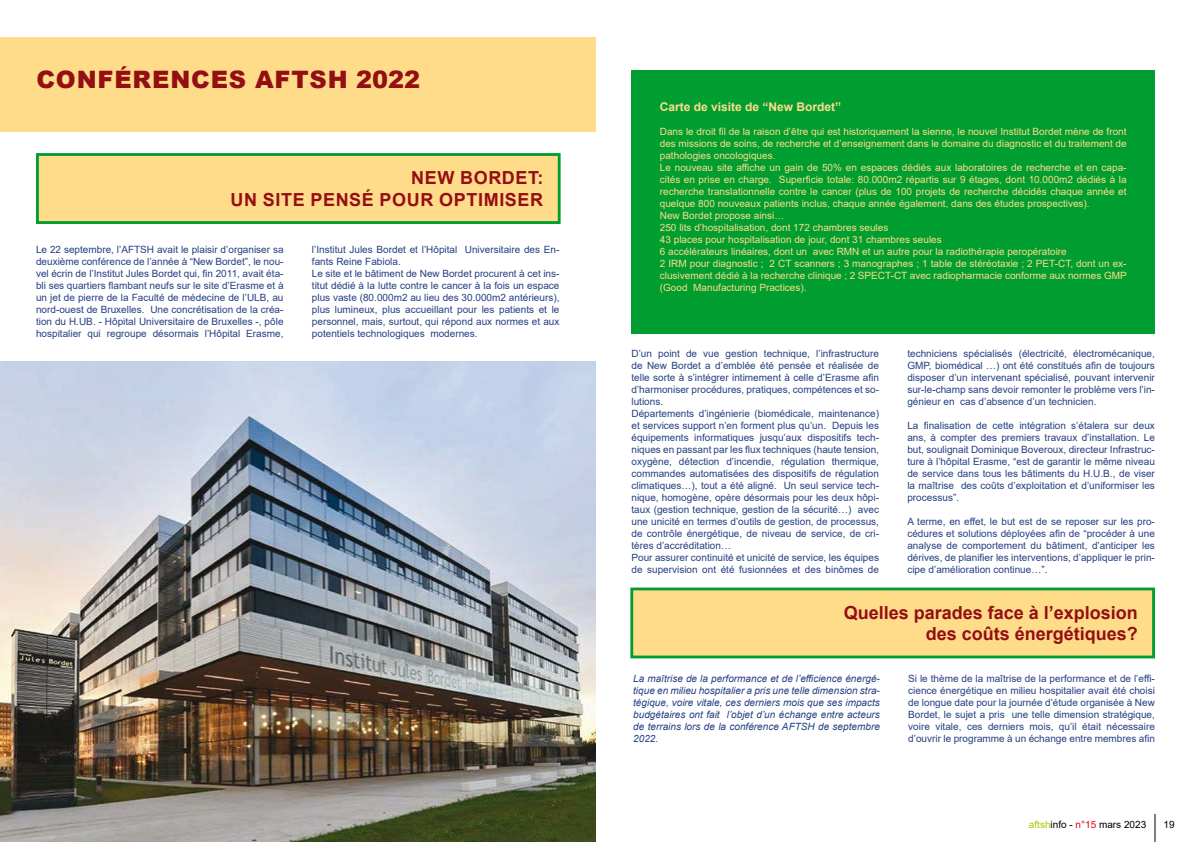
<style>
.page{position:relative;width:1191px;height:842px;background:#fff}
.page>*{position:absolute;margin:0;border:0;box-sizing:border-box;transform-origin:0 0}
.t1{font:900 24px "Arial";letter-spacing:.035em;color:#940e14}
.t2{font:700 18px/21.6px "Arial";color:#940e14;text-align:right}
.t3{font:700 18px/21.6px "Arial";letter-spacing:.035em;color:#940e14;text-align:right}
.t4{font:700 12px "Arial";color:#fedc89}
.t5{font:10px/12px "Arial";color:#244082;text-align:justify}
.t6{font:10px/12px "Arial";color:#fedc89}
.t7{font:italic 10px/12px "Arial";color:#244082;text-align:justify}
.t8{font:10px "Arial";color:#000}
.s1{color:#acc600}
.s2{color:#e2001a}
</style>
<div class="page">
<svg style="left:1154px;top:814px;width:1px;height:28px"></svg>
<div style="left:0;top:37px;width:595px;height:95px;background:#fedc89"></div>
<div style="left:37px;top:154px;width:522px;height:69px;background:#fedc89"></div>
<div style="left:36px;top:153px;width:524px;height:71px;border:3px solid #009e30"></div>
<div style="left:631px;top:71px;width:524px;height:263px;background:#009e30"></div>
<div style="left:632px;top:589px;width:521px;height:68px;background:#fedc89"></div>
<div style="left:630px;top:587px;width:525px;height:71px;border:3px solid #009e30"></div>
<img style="left:0;top:361px;width:595px;height:481px">
<h1 class="t1" style="left:36px;top:62px;width:385px">CONFÉRENCES AFTSH 2022</h1>
<h2 class="t3" style="left:230px;top:167px;width:314px">NEW BORDET:<br>UN SITE PENSÉ POUR OPTIMISER</h2>
<p class="t5" style="left:36px;top:243px;width:249px">Le 22 septembre, l’AFTSH avait le plaisir d’organiser sa deuxième conférence de l’année à “New Bordet”, le nou&shy;vel écrin de l’Institut Jules Bordet qui, fin 2011, avait éta&shy;bli ses quartiers flambant neufs sur le site d’Erasme et à un jet de pierre de la Faculté de médecine de l’ULB, au nord-ouest de Bruxelles. Une concrétisation de la créa&shy;tion du H.UB. - Hôpital Universitaire de Bruxelles -, pôle hospitalier qui regroupe désormais l’Hôpital Erasme,</p>
<p class="t5" style="left:312px;top:243px;width:249px;text-align:left">l’Institut Jules Bordet et l’Hôpital Universitaire des En&shy;fants Reine Fabiola.<br>Le site et le bâtiment de New Bordet procurent à cet ins&shy;titut dédié à la lutte contre le cancer à la fois un espace plus vaste (80.000m2 au lieu des 30.000m2 antérieurs), plus lumineux, plus accueillant pour les patients et le personnel, mais, surtout, qui répond aux normes et aux potentiels technologiques modernes.</p>
<p class="t4" style="left:660px;top:98px;width:183px">Carte de visite de “New Bordet”</p>
<p class="t6" style="left:660px;top:125px;width:468px">Dans le droit fil de la raison d’être qui est historiquement la sienne, le nouvel Institut Bordet mène de front des missions de soins, de recherche et d’enseignement dans le domaine du diagnostic et du traitement de pathologies oncologiques.<br>Le nouveau site affiche un gain de 50% en espaces dédiés aux laboratoires de recherche et en capa&shy;cités en prise en charge. Superficie totale: 80.000m2 répartis sur 9 étages, dont 10.000m2 dédiés à la recherche translationnelle contre le cancer (plus de 100 projets de recherche décidés chaque année et quelque 800 nouveaux patients inclus, chaque année également, dans des études prospectives).<br>New Bordet propose ainsi…<br>250 lits d’hospitalisation, dont 172 chambres seules<br>43 places pour hospitalisation de jour, dont 31 chambres seules<br>6 accélérateurs linéaires, dont un avec RMN et un autre pour la radiothérapie peropératoire<br>2 IRM pour diagnostic ; 2 CT scanners ; 3 manographes ; 1 table de stéréotaxie ; 2 PET-CT, dont un ex&shy;clusivement dédié à la recherche clinique ; 2 SPECT-CT avec radiopharmacie conforme aux normes GMP (Good Manufacturing Practices).</p>
<p class="t5" style="left:631px;top:348px;width:249px;text-align:left">D’un point de vue gestion technique, l’infrastructure de New Bordet a d’emblée été pensée et réalisée de telle sorte à s’intégrer intimement à celle d’Erasme afin d’harmoniser procédures, pratiques, compétences et so&shy;lutions.<br>Départements d’ingénierie (biomédicale, maintenance) et services support n’en forment plus qu’un. Depuis les équipements informatiques jusqu’aux dispositifs tech&shy;niques en passant par les flux techniques (haute tension, oxygène, détection d’incendie, régulation thermique, commandes automatisées des dispositifs de régulation climatiques…), tout a été aligné. Un seul service tech&shy;nique, homogène, opère désormais pour les deux hôpi&shy;taux (gestion technique, gestion de la sécurité…) avec une unicité en termes d’outils de gestion, de processus, de contrôle énergétique, de niveau de service, de cri&shy;tères d’accréditation…<br>Pour assurer continuité et unicité de service, les équipes de supervision ont été fusionnées et des binômes de</p>
<p class="t5" style="left:907px;top:348px;width:249px">techniciens spécialisés (électricité, électromécanique, GMP, biomédical …) ont été constitués afin de toujours disposer d’un intervenant spécialisé, pouvant intervenir sur-le-champ sans devoir remonter le problème vers l’in&shy;génieur en cas d’absence d’un technicien.</p>
<p class="t5" style="left:907px;top:420px;width:249px">La finalisation de cette intégration s’étalera sur deux ans, à compter des premiers travaux d’installation. Le but, soulignait Dominique Boveroux, directeur Infrastruc&shy;ture à l’hôpital Erasme, “est de garantir le même niveau de service dans tous les bâtiments du H.U.B., de viser la maîtrise des coûts d’exploitation et d’uniformiser les processus”.</p>
<p class="t5" style="left:907px;top:516px;width:249px">A terme, en effet, le but est de se reposer sur les pro&shy;cédures et solutions déployées afin de “procéder à une analyse de comportement du bâtiment, d’anticiper les dérives, de planifier les interventions, d’appliquer le prin&shy;cipe d’amélioration continue…”.</p>
<h2 class="t2" style="left:843px;top:602px;width:296px">Quelles parades face à l’explosion des coûts énergétiques?</h2>
<p class="t7" style="left:633px;top:673px;width:248px">La maîtrise de la performance et de l’efficience énergé&shy;tique en milieu hospitalier a pris une telle dimension stra&shy;tégique, voire vitale, ces derniers mois que ses impacts budgétaires ont fait l’objet d’un échange entre acteurs de terrains lors de la conférence AFTSH de septembre 2022.</p>
<p class="t5" style="left:908px;top:672px;width:248px">Si le thème de la maîtrise de la performance et de l’effi&shy;cience énergétique en milieu hospitalier avait été choisi de longue date pour la journée d’étude organisée à New Bordet, le sujet a pris une telle dimension stratégique, voire vitale, ces derniers mois, qu’il était nécessaire d’ouvrir le programme à un échange entre membres afin</p>
<p class="t8" style="left:1029px;top:817px;width:119px"><span class="s1">aftsh</span>info - <span class="s2">n°15</span> mars 2023</p>
<p class="t8" style="left:1163px;top:817px;width:13px">19</p>
</div>
